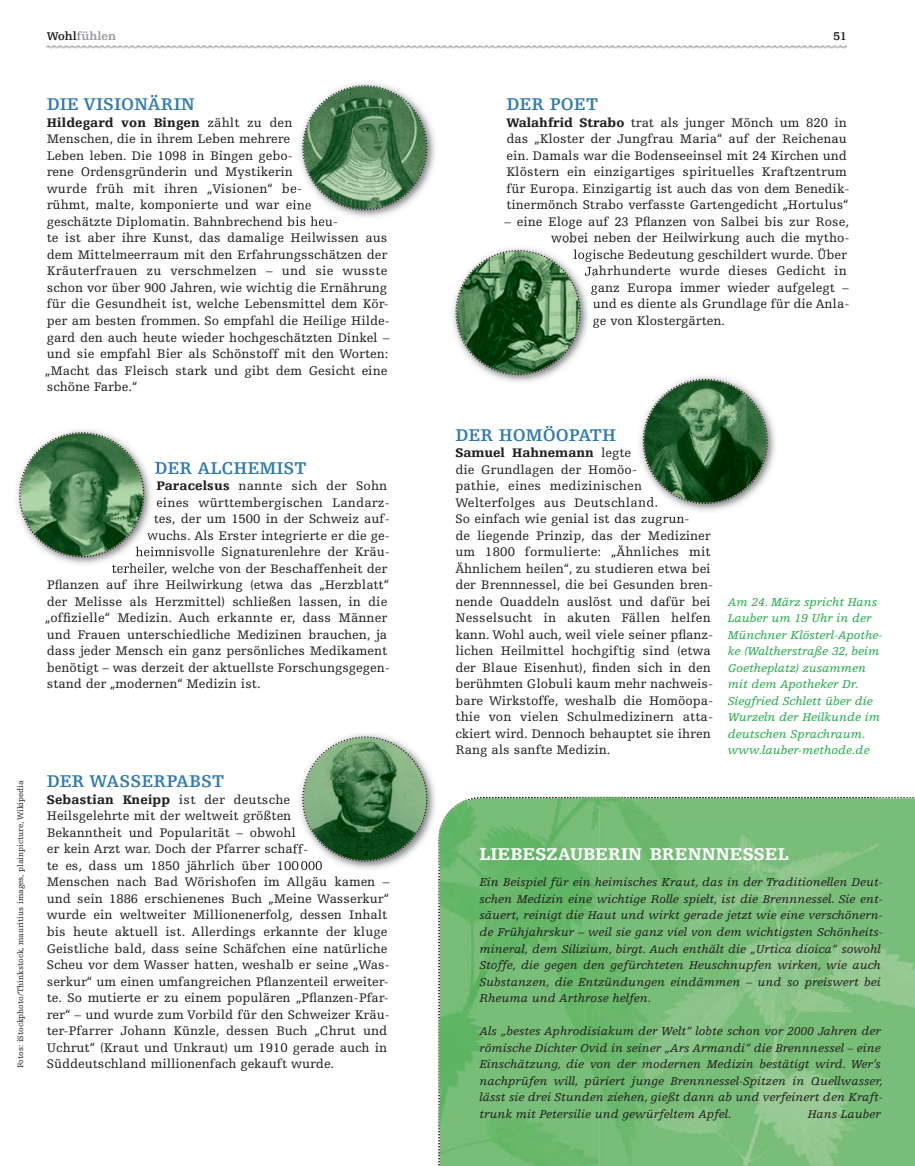
<style>
.page{position:relative;width:915px;height:1166px;background:#fff}
.page>*{position:absolute;margin:0;border:0;box-sizing:border-box;transform-origin:0 0}
.t1{font:700 18px "Egyptienne FLT Std";color:#327bad}
.t2{font:900 18px "Egyptienne FLT Std";color:#fff}
.t3{font:13.2px/16.5px "Egyptienne FLT Std";color:#231f20}
.t4{font:italic 12px/16.5px "Egyptienne FLT Std";color:#231f20}
.t5{font:italic 12px/16.5px "Egyptienne FLT Std";color:#23aa4a}
.t6{font:700 12px "Egyptienne FLT Std";color:#939598}
.t7{font:700 12px "Egyptienne FLT Std";color:#231f20}
.t8{font:8.25px "Egyptienne FLT Std";color:#231f20}
.s1{color:#231f20}
.s2{font-weight:900}
</style>
<div class="page">
<img style="left:439px;top:798px;width:443px;height:367px">
<img style="left:441px;top:824px;width:83px;height:341px">
<img style="left:599px;top:806px;width:280px;height:359px">
<img style="left:47px;top:43px;width:799px;height:6px">
<img style="left:294px;top:83px;width:141px;height:141px">
<svg style="left:301px;top:84px;width:127px;height:127px"></svg>
<img style="left:553px;top:242px;width:35px;height:1px">
<svg style="left:454px;top:249px;width:140px;height:127px"></svg>
<img style="left:634px;top:376px;width:141px;height:142px">
<svg style="left:641px;top:378px;width:127px;height:127px"></svg>
<img style="left:112px;top:563px;width:46px;height:8px">
<svg style="left:18px;top:431px;width:140px;height:127px"></svg>
<img style="left:294px;top:734px;width:147px;height:137px">
<img style="left:438px;top:823px;width:3px;height:6px">
<img style="left:438px;top:829px;width:3px;height:46px">
<img style="left:301px;top:862px;width:21px;height:7px">
<svg style="left:301px;top:735px;width:127px;height:127px"></svg>
<p class="t6" style="left:47px;top:31px;width:71px"><span class="s1">Wohl</span>fühlen</p>
<p class="t7" style="left:833px;top:31px;width:15px">51</p>
<h1 class="t1" style="left:47px;top:97px;width:149px">DIE VISIONÄRIN</h1>
<p class="t3" style="left:45px;top:114px;width:346px"><span class="s2">Hildegard von Bingen</span> zählt zu den<br>Menschen, die in ihrem Leben mehrere<br>Leben leben. Die 1098 in Bingen gebo-<br>rene Ordensgründerin und Mystikerin<br>wurde früh mit ihren „Visionen“ be-<br>rühmt, malte, komponierte und war eine<br>geschätzte Diplomatin. Bahnbrechend bis heu-<br>te ist aber ihre Kunst, das damalige Heilwissen aus dem Mittelmeerraum mit den Erfahrungsschätzen der Kräuterfrauen zu verschmelzen – und sie wusste schon vor über 900 Jahren, wie wichtig die Ernährung für die Gesundheit ist, welche Lebensmittel dem Kör&shy;per am besten frommen. So empfahl die Heilige Hilde&shy;gard den auch heute wieder hochgeschätzten Dinkel – und sie empfahl Bier als Schönstoff mit den Worten: „Macht das Fleisch stark und gibt dem Gesicht eine schöne Farbe.“</p>
<h1 class="t1" style="left:154px;top:460px;width:153px">DER ALCHEMIST</h1>
<p class="t3" style="left:156px;top:477px;width:232px"><span class="s2">Paracelsus</span> nannte sich der Sohn</p>
<p class="t3" style="left:156px;top:493px;width:235px">eines württembergischen Landarz-</p>
<p class="t3" style="left:154px;top:510px;width:237px">tes, der um 1500 in der Schweiz auf-</p>
<p class="t3" style="left:147px;top:526px;width:244px">wuchs. Als Erster integrierte er die ge-</p>
<p class="t3" style="left:135px;top:543px;width:256px">heimnisvolle Signaturenlehre der Kräu-</p>
<p class="t3" style="left:111px;top:559px;width:277px">terheiler, welche von der Beschaffenheit der</p>
<p class="t3" style="left:47px;top:576px;width:343px">Pflanzen auf ihre Heilwirkung (etwa das „Herzblatt“</p>
<p class="t3" style="left:47px;top:592px;width:342px">der Melisse als Herzmittel) schließen lassen, in die</p>
<p class="t3" style="left:45px;top:609px;width:343px">„offizielle“ Medizin. Auch erkannte er, dass Männer</p>
<p class="t3" style="left:47px;top:625px;width:342px">und Frauen unterschiedliche Medizinen brauchen, ja</p>
<p class="t3" style="left:47px;top:642px;width:342px">dass jeder Mensch ein ganz persönliches Medikament</p>
<p class="t3" style="left:47px;top:658px;width:344px">benötigt – was derzeit der aktuellste Forschungsgegen-</p>
<p class="t3" style="left:47px;top:675px;width:215px">stand der „modernen“ Medizin ist.</p>
<p class="t8" style="left:15px;top:1067px;width:289px;rotate:-90deg">Fotos: iStockphoto/Thinkstock, mauritius images, plainpicture, Wikipedia</p>
<h1 class="t1" style="left:47px;top:774px;width:179px">DER WASSERPABST</h1>
<p class="t3" style="left:47px;top:790px;width:344px"><span class="s2">Sebastian Kneipp</span> ist der deutsche<br>Heilsgelehrte mit der weltweit größten<br>Bekanntheit und Popularität – obwohl<br>er kein Arzt war. Doch der Pfarrer schaff-<br>te es, dass um 1850 jährlich über 100000<br>Menschen nach Bad Wörishofen im Allgäu kamen – und sein 1886 erschienenes Buch „Meine Wasserkur“ wurde ein weltweiter Millionenerfolg, dessen Inhalt bis heute aktuell ist. Allerdings erkannte der kluge Geistliche bald, dass seine Schäfchen eine natürliche Scheu vor dem Wasser hatten, weshalb er seine „Was&shy;serkur“ um einen umfangreichen Pflanzenteil erweiter&shy;te. So mutierte er zu einem populären „Pflanzen-Pfar&shy;rer“ – und wurde zum Vorbild für den Schweizer Kräu&shy;ter-Pfarrer Johann Künzle, dessen Buch „Chrut und Uchrut“ (Kraut und Unkraut) um 1910 gerade auch in Süddeutschland millionenfach gekauft wurde.</p>
<h1 class="t1" style="left:506px;top:97px;width:93px">DER POET</h1>
<p class="t3" style="left:506px;top:114px;width:344px"><span class="s2">Walahfrid Strabo</span> trat als junger Mönch um 820 in das „Kloster der Jungfrau Maria“ auf der Reichenau ein. Damals war die Bodenseeinsel mit 24 Kirchen und Klöstern ein einzigartiges spirituelles Kraftzentrum für Europa. Einzigartig ist auch das von dem Benedik&shy;tinermönch Strabo verfasste Gartengedicht „Hortulus“</p>
<p class="t3" style="left:504px;top:213px;width:346px">– eine Eloge auf 23 Pflanzen von Salbei bis zur Rose,</p>
<p class="t3" style="left:551px;top:229px;width:299px">wobei neben der Heilwirkung auch die mytho-</p>
<p class="t3" style="left:573px;top:246px;width:275px">logische Bedeutung geschildert wurde. Über</p>
<p class="t3" style="left:584px;top:262px;width:264px">Jahrhunderte wurde dieses Gedicht in</p>
<p class="t3" style="left:590px;top:279px;width:259px">ganz Europa immer wieder aufgelegt –</p>
<p class="t3" style="left:592px;top:295px;width:258px">und es diente als Grundlage für die Anla-</p>
<p class="t3" style="left:592px;top:312px;width:134px">ge von Klostergärten.</p>
<h1 class="t1" style="left:455px;top:427px;width:162px">DER HOMÖOPATH</h1>
<p class="t3" style="left:455px;top:444px;width:259px"><span class="s2">Samuel Hahnemann</span> legte<br>die Grundlagen der Homöo-<br>pathie, eines medizinischen Welterfolges aus Deutschland.<br>So einfach wie genial ist das zugrun-<br>de liegende Prinzip, das der Mediziner um 1800 formulierte: „Ähnliches mit Ähnlichem heilen“, zu studieren etwa bei der Brennnessel, die bei Gesunden bren&shy;nende Quaddeln auslöst und dafür bei Nesselsucht in akuten Fällen helfen kann. Wohl auch, weil viele seiner pflanz&shy;lichen Heilmittel hochgiftig sind (etwa der Blaue Eisenhut), finden sich in den berühmten Globuli kaum mehr nachweis&shy;bare Wirkstoffe, weshalb die Homöopa&shy;thie von vielen Schulmedizinern atta&shy;ckiert wird. Dennoch behauptet sie ihren Rang als sanfte Medizin.</p>
<p class="t5" style="left:727px;top:594px;width:156px">Am 24. März spricht Hans<br>Lauber um 19 Uhr in der<br>Münchner Klösterl-Apothe&shy;ke (Waltherstraße 32, beim<br>Goetheplatz) zusammen mit dem Apotheker Dr.<br>Siegfried Schlett über die<br>Wurzeln der Heilkunde im deutschen Sprachraum. www.lauber-methode.de</p>
<h1 class="t2" style="left:479px;top:843px;width:311px">LIEBESZAUBERIN BRENNNESSEL</h1>
<p class="t4" style="left:479px;top:874px;width:404px">Ein Beispiel für ein heimisches Kraut, das in der Traditionellen Deut&shy;schen Medizin eine wichtige Rolle spielt, ist die Brennnessel. Sie ent&shy;säuert, reinigt die Haut und wirkt gerade jetzt wie eine verschönern&shy;de Frühjahrskur – weil sie ganz viel von dem wichtigsten Schönheits&shy;mineral, dem Silizium, birgt. Auch enthält die „Urtica dioica“ sowohl Stoffe, die gegen den gefürchteten Heuschnupfen wirken, wie auch Substanzen, die Entzündungen eindämmen – und so preiswert bei Rheuma und Arthrose helfen.</p>
<p class="t4" style="left:479px;top:1023px;width:404px">Als „bestes Aphrodisiakum der Welt“ lobte schon vor 2000 Jahren der römische Dichter Ovid in seiner „Ars Armandi“ die Brennnessel – eine Einschätzung, die von der modernen Medizin bestätigt wird. Wer’s nachprüfen will, püriert junge Brennnessel-Spitzen in Quellwasser, lässt sie drei Stunden ziehen, gießt dann ab und verfeinert den Kraft&shy;trunk mit Petersilie und gewürfeltem Apfel.</p>
<p class="t4" style="left:807px;top:1105px;width:74px">Hans Lauber</p>
</div>
